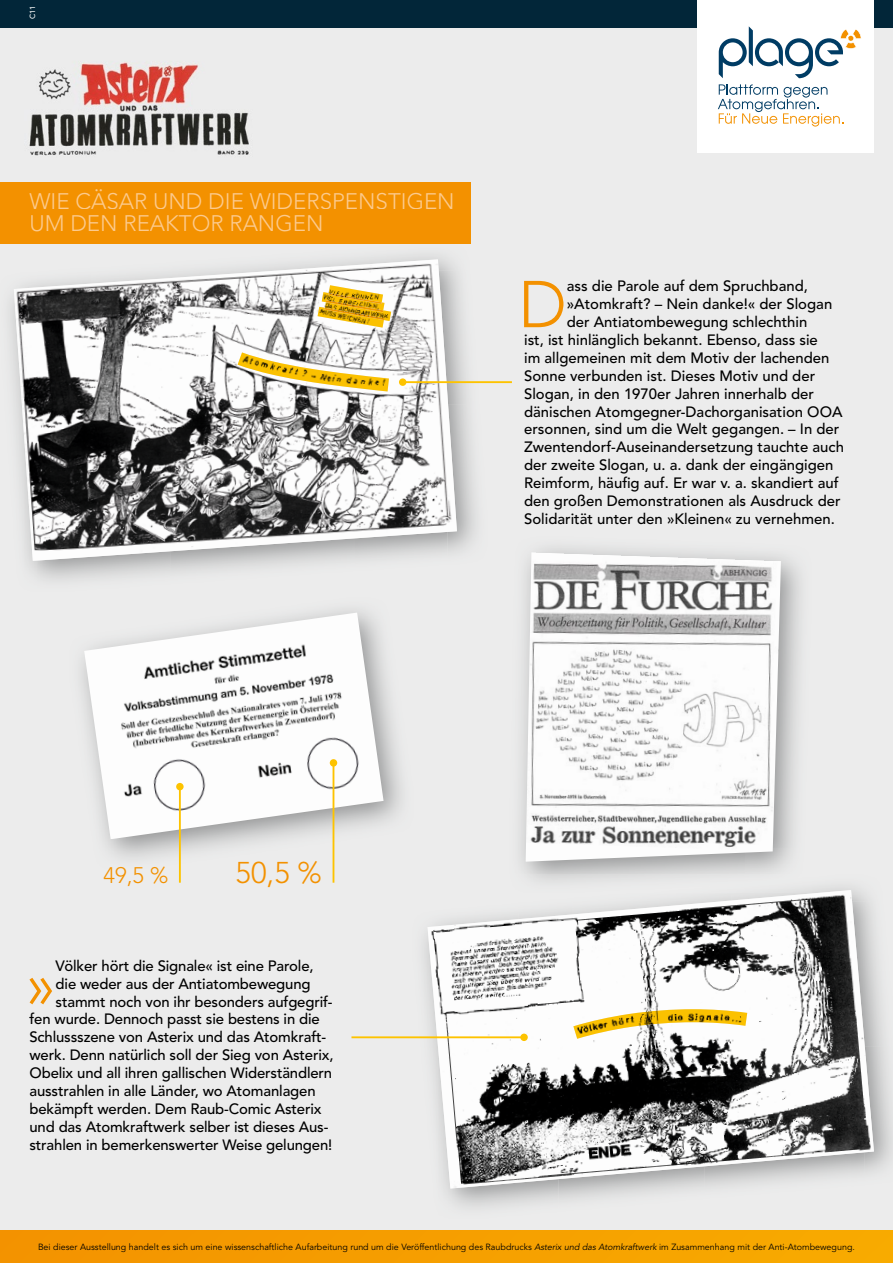
<style>
.page{position:relative;width:893px;height:1263px;background:#ececec}
.page>*{position:absolute;margin:0;border:0;box-sizing:border-box;transform-origin:0 0}
.t1{font:300 65.4px "Avenir LT Std";color:#f39100}
.t2{font:300 29.85px "Avenir LT Std";color:#f39100}
.t3{font:300 22.35px/22.4px "Avenir LT Std";color:#fcca8d}
.t4{font:300 22.35px "Avenir LT Std";color:#f39100}
.t5{font:500 14.85px "Avenir LT Std";color:#000}
.t6{font:9px "Avenir LT Std";color:#000}
.t7{font:500 7.5px "Avenir LT Std";color:#fff}
.s1{font-style:italic}
</style>
<div class="page">
<img style="left:427px;top:890px;width:447px;height:298px">
<img style="left:14px;top:259px;width:443px;height:302px">
<div style="left:0;top:182px;width:470px;height:61px;background:#f39100"></div>
<img style="left:238px;top:352px;width:151px;height:39px">
<hr style="left:403px;top:381px;width:109px;height:2px;background:#fdc300">
<div style="left:399px;top:378px;width:7px;height:8px;background:#fdc300;border-radius:50%"></div>
<hr style="left:351px;top:1036px;width:173px;height:2px;background:#fdc300">
<div style="left:520px;top:1033px;width:8px;height:8px;background:#fdc300;border-radius:50%"></div>
<img style="left:573px;top:1009px;width:174px;height:30px">
<img style="left:329px;top:285px;width:54px;height:7px">
<img style="left:322px;top:292px;width:62px;height:15px">
<img style="left:328px;top:293px;width:54px;height:7px">
<img style="left:325px;top:302px;width:66px;height:19px">
<img style="left:326px;top:300px;width:57px;height:7px">
<img style="left:318px;top:307px;width:66px;height:21px">
<img style="left:325px;top:308px;width:59px;height:12px">
<img style="left:526px;top:552px;width:255px;height:310px">
<img style="left:81px;top:610px;width:321px;height:259px">
<img style="left:84px;top:612px;width:300px;height:227px">
<hr style="left:179px;top:787px;width:2px;height:96px;background:#fdc300">
<div style="left:176px;top:783px;width:8px;height:7px;background:#fdc300;border-radius:50%"></div>
<hr style="left:333px;top:763px;width:1px;height:120px;background:#fdc300">
<div style="left:330px;top:759px;width:7px;height:8px;background:#fdc300;border-radius:50%"></div>
<div style="left:0;top:0;width:893px;height:27px;background:#022639"></div>
<div style="left:698px;top:0;width:176px;height:152px;background:#fff"></div>
<div style="left:0;top:1230px;width:893px;height:33px;background:#f69e00"></div>
<svg style="left:718px;top:84px;width:125px;height:43px"></svg>
<svg style="left:719px;top:26px;width:142px;height:52px"></svg>
<img style="left:29px;top:62px;width:220px;height:94px">
<p class="t7" style="left:28px;top:19px;width:15px;rotate:-90deg">C11</p>
<h3 class="t3" style="left:29px;top:190px;width:427px">WIE CÄSAR UND DIE WIDERSPENSTIGEN<br>UM DEN REAKTOR RANGEN</h3>
<h1 class="t1" style="left:518px;top:266px;width:50px">D</h1>
<p class="t5" style="left:567px;top:278px;width:243px">ass die Parole auf dem Spruchband,</p>
<p class="t5" style="left:567px;top:296px;width:267px">»Atomkraft? – Nein danke!« der Slogan</p>
<p class="t5" style="left:567px;top:313px;width:242px">der Antiatombewegung schlechthin</p>
<p class="t5" style="left:524px;top:331px;width:295px">ist, ist hinlänglich bekannt. Ebenso, dass sie</p>
<p class="t5" style="left:524px;top:349px;width:307px">im allgemeinen mit dem Motiv der lachenden</p>
<p class="t5" style="left:524px;top:367px;width:293px">Sonne verbunden ist. Dieses Motiv und der</p>
<p class="t5" style="left:524px;top:385px;width:291px">Slogan, in den 1970er Jahren innerhalb der</p>
<p class="t5" style="left:524px;top:403px;width:320px">dänischen Atomgegner-Dachorganisation OOA</p>
<p class="t5" style="left:524px;top:421px;width:317px">ersonnen, sind um die Welt gegangen. – In der</p>
<p class="t5" style="left:524px;top:439px;width:321px">Zwentendorf-Auseinandersetzung tauchte auch</p>
<p class="t5" style="left:524px;top:456px;width:311px">der zweite Slogan, u. a. dank der eingängigen</p>
<p class="t5" style="left:524px;top:474px;width:316px">Reimform, häufig auf. Er war v. a. skandiert auf</p>
<p class="t5" style="left:524px;top:492px;width:318px">den großen Demonstrationen als Ausdruck der</p>
<p class="t5" style="left:524px;top:510px;width:312px">Solidarität unter den »Kleinen« zu vernehmen.</p>
<h3 class="t4" style="left:104px;top:862px;width:66px">49,5 %</h3>
<h2 class="t2" style="left:236px;top:855px;width:88px">50,5 %</h2>
<p class="t5" style="left:56px;top:957px;width:259px">Völker hört die Signale« ist eine Parole,</p>
<p class="t5" style="left:56px;top:975px;width:256px">die weder aus der Antiatombewegung</p>
<p class="t5" style="left:56px;top:993px;width:279px">stammt noch von ihr besonders aufgegrif-</p>
<p class="t5" style="left:29px;top:1011px;width:292px">fen wurde. Dennoch passt sie bestens in die</p>
<p class="t5" style="left:29px;top:1028px;width:298px">Schlussszene von Asterix und das Atomkraft-</p>
<p class="t5" style="left:29px;top:1046px;width:306px">werk. Denn natürlich soll der Sieg von Asterix,</p>
<p class="t5" style="left:29px;top:1064px;width:304px">Obelix und all ihren gallischen Widerständlern</p>
<p class="t5" style="left:29px;top:1082px;width:288px">ausstrahlen in alle Länder, wo Atomanlagen</p>
<p class="t5" style="left:29px;top:1100px;width:294px">bekämpft werden. Dem Raub-Comic Asterix</p>
<p class="t5" style="left:29px;top:1118px;width:301px">und das Atomkraftwerk selber ist dieses Aus-</p>
<p class="t5" style="left:29px;top:1136px;width:304px">strahlen in bemerkenswerter Weise gelungen!</p>
<h1 class="t1" style="left:25px;top:945px;width:33px">»</h1>
<p class="t6" style="left:38px;top:1241px;width:818px">Bei dieser Ausstellung handelt es sich um eine wissenschaftliche Aufarbeitung rund um die Veröffentlichung des Raubdrucks <span class="s1">Asterix und das Atomkraftwerk</span> im Zusammenhang mit der Anti-Atombewegung.</p>
</div>
